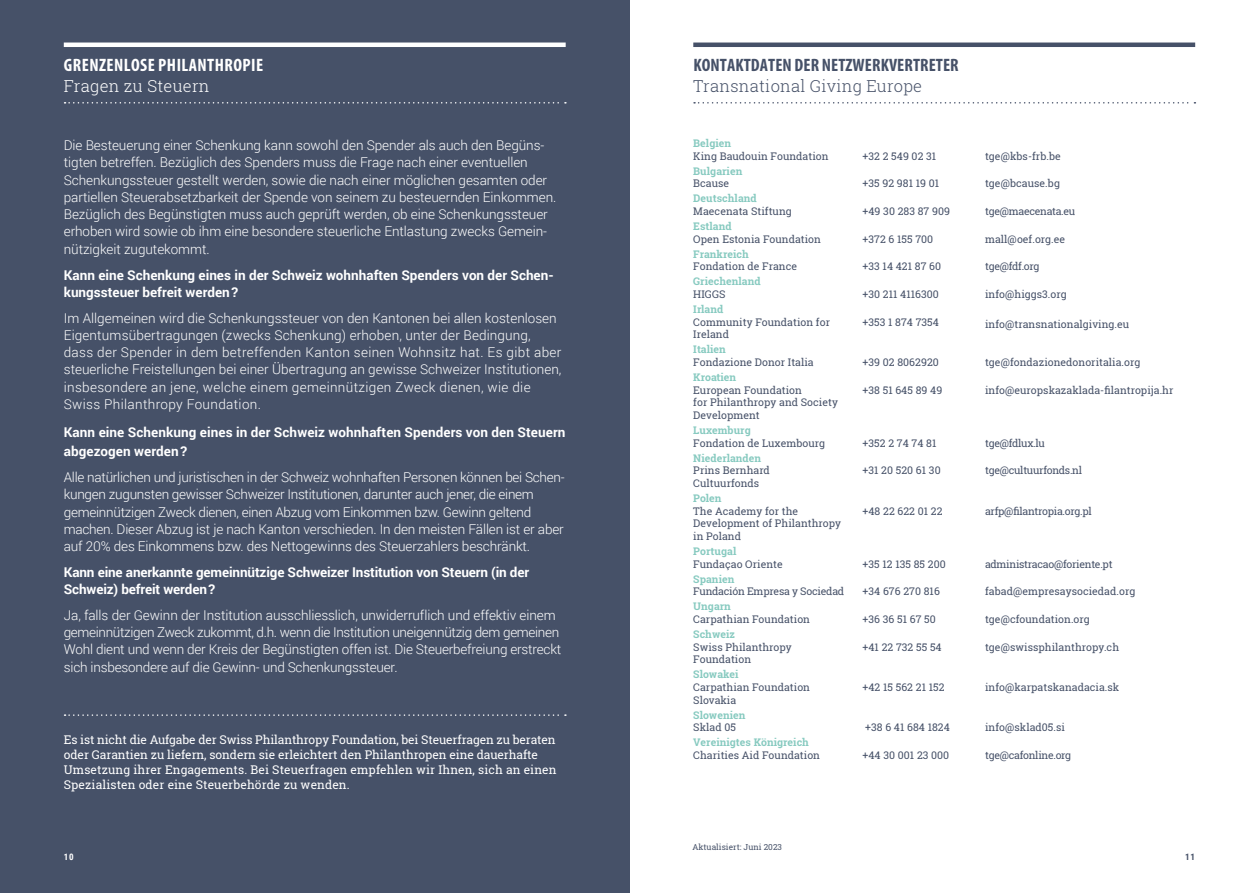
<style>
.page{position:relative;width:1259px;height:893px;background:#fff}
.page>*{position:absolute;margin:0;border:0;box-sizing:border-box;transform-origin:0 0}
.t1{font:700 condensed 18px "Myriad Pro";letter-spacing:.005em;color:#465168}
.t2{font:700 condensed 18px "Myriad Pro";letter-spacing:.025em;color:#fff}
.t3{font:300 16.5px "Roboto Slab";letter-spacing:.015em;color:#465168}
.t4{font:300 16.5px "Roboto Slab";letter-spacing:.015em;color:#fff}
.t5{font:300 13.5px/17.2px "Roboto";letter-spacing:-.005em;color:#fff}
.t6{font:700 13.5px/17.2px "Roboto";color:#fff}
.t7{font:12px/15px "Roboto Slab";letter-spacing:-.005em;color:#fff}
.t8{font:10.5px/12.8px "Roboto Slab";letter-spacing:.005em;color:#465168}
.t9{font:700 10.5px "Roboto Slab";letter-spacing:.005em;color:#87cac0}
.t10{font:10.5px "Roboto Slab";letter-spacing:-.025em;color:#465168}
.t11{font:10.5px "Roboto Slab";letter-spacing:-.02em;color:#465168}
.t12{font:700 9px "Roboto Condensed";color:#465168}
.t13{font:700 9px "Roboto Condensed";color:#fff}
.t14{font:8.25px "Roboto Slab";letter-spacing:.005em;color:#465168}
</style>
<div class="page">
<div style="left:0;top:0;width:629px;height:893px;background:#465168"></div>
<hr style="left:693px;top:43px;width:502px;height:4px;background:#465168">
<svg style="left:694px;top:102px;width:501px;height:2px"></svg>
<hr style="left:64px;top:43px;width:502px;height:4px;background:#fff">
<svg style="left:65px;top:102px;width:501px;height:2px"></svg>
<svg style="left:65px;top:714px;width:501px;height:2px"></svg>
<h1 class="t2" style="left:64px;top:54px;width:201px">GRENZENLOSE PHILANTHROPIE</h1>
<p class="t4" style="left:64px;top:75px;width:147px">Fragen zu Steuern</p>
<h1 class="t1" style="left:693px;top:54px;width:267px">KONTAKTDATEN DER NETZWERKVERTRETER</h1>
<p class="t3" style="left:693px;top:75px;width:230px">Transnational Giving Europe</p>
<p class="t5" style="left:64px;top:136px;width:494px">Die Besteuerung einer Schenkung kann sowohl den Spender als auch den Begüns&shy;tigten betreffen. Bezüglich des Spenders muss die Frage nach einer eventuellen Schenkungssteuer gestellt werden, sowie die nach einer möglichen gesamten oder partiellen Steuerabsetzbarkeit der Spende von seinem zu besteuernden Einkommen.<br>Bezüglich des Begünstigten muss auch geprüft werden, ob eine Schenkungssteuer erhoben wird sowie ob ihm eine besondere steuerliche Entlastung zwecks Gemein&shy;nützigkeit zugutekommt.</p>
<p class="t6" style="left:64px;top:266px;width:491px">Kann eine Schenkung eines in der Schweiz wohnhaften Spenders von der Schen&shy;kungssteuer befreit werden?</p>
<p class="t5" style="left:64px;top:309px;width:499px">Im Allgemeinen wird die Schenkungssteuer von den Kantonen bei allen kostenlosen Eigentumsübertragungen (zwecks Schenkung) erhoben, unter der Bedingung, dass der Spender in dem betreffenden Kanton seinen Wohnsitz hat. Es gibt aber steuerliche Freistellungen bei einer Übertragung an gewisse Schweizer Institutionen, insbesondere an jene, welche einem gemeinnützigen Zweck dienen, wie die Swiss Philanthropy Foundation.</p>
<p class="t6" style="left:64px;top:422px;width:503px;line-height:19.5px">Kann eine Schenkung eines in der Schweiz wohnhaften Spenders von den Steuern abgezogen werden?</p>
<p class="t5" style="left:64px;top:468px;width:502px">Alle natürlichen und juristischen in der Schweiz wohnhaften Personen können bei Schen&shy;kungen zugunsten gewisser Schweizer Institutionen, darunter auch jener, die einem gemeinnützigen Zweck dienen, einen Abzug vom Einkommen bzw. Gewinn geltend machen. Dieser Abzug ist je nach Kanton verschieden. In den meisten Fällen ist er aber auf 20% des Einkommens bzw. des Nettogewinns des Steuerzahlers beschränkt.</p>
<p class="t6" style="left:64px;top:563px;width:467px">Kann eine anerkannte gemeinnützige Schweizer Institution von Steuern (in der<br>Schweiz) befreit werden?</p>
<p class="t5" style="left:64px;top:606px;width:499px">Ja, falls der Gewinn der Institution ausschliesslich, unwiderruflich und effektiv einem gemeinnützigen Zweck zukommt, d.h. wenn die Institution uneigennützig dem gemeinen Wohl dient und wenn der Kreis der Begünstigten offen ist. Die Steuerbefreiung erstreckt sich insbesondere auf die Gewinn- und Schenkungssteuer.</p>
<p class="t7" style="left:64px;top:732px;width:494px">Es ist nicht die Aufgabe der Swiss Philanthropy Foundation, bei Steuerfragen zu beraten oder Garantien zu liefern, sondern sie erleichtert den Philanthropen eine dauerhafte Umsetzung ihrer Engagements. Bei Steuerfragen empfehlen wir Ihnen, sich an einen Spezialisten oder eine Steuerbehörde zu wenden.</p>
<p class="t9" style="left:693px;top:136px;width:39px">Belgien</p>
<p class="t8" style="left:693px;top:150px;width:137px">King Baudouin Foundation</p>
<p class="t9" style="left:693px;top:164px;width:51px">Bulgarien</p>
<p class="t8" style="left:693px;top:177px;width:37px">Bcause</p>
<p class="t9" style="left:693px;top:191px;width:65px">Deutschland</p>
<p class="t8" style="left:693px;top:205px;width:100px">Maecenata Stiftung</p>
<p class="t9" style="left:693px;top:219px;width:40px">Estland</p>
<p class="t8" style="left:693px;top:232px;width:129px">Open Estonia Foundation</p>
<p class="t9" style="left:693px;top:247px;width:57px">Frankreich</p>
<p class="t8" style="left:693px;top:260px;width:105px">Fondation de France</p>
<p class="t9" style="left:693px;top:274px;width:69px">Griechenland</p>
<p class="t8" style="left:693px;top:288px;width:34px">HIGGS</p>
<p class="t9" style="left:693px;top:302px;width:32px">Irland</p>
<p class="t8" style="left:693px;top:315px;width:138px">Community Foundation for<br>Ireland</p>
<p class="t9" style="left:693px;top:342px;width:34px">Italien</p>
<p class="t8" style="left:693px;top:356px;width:122px">Fondazione Donor Italia</p>
<p class="t9" style="left:693px;top:370px;width:44px">Kroatien</p>
<p class="t8" style="left:693px;top:383px;width:146px">European Foundation<br>for Philanthropy and Society<br>Development</p>
<p class="t9" style="left:693px;top:423px;width:59px">Luxemburg</p>
<p class="t8" style="left:693px;top:436px;width:133px">Fondation de Luxembourg</p>
<p class="t9" style="left:693px;top:451px;width:69px">Niederlanden</p>
<p class="t8" style="left:693px;top:464px;width:78px">Prins Bernhard<br>Cultuurfonds</p>
<p class="t9" style="left:693px;top:491px;width:30px">Polen</p>
<p class="t8" style="left:693px;top:504px;width:149px">The Academy for the<br>Development of Philanthropy in Poland</p>
<p class="t9" style="left:693px;top:544px;width:45px">Portugal</p>
<p class="t8" style="left:693px;top:558px;width:91px">Fundaçao Oriente</p>
<p class="t9" style="left:693px;top:572px;width:43px">Spanien</p>
<p class="t11" style="left:693px;top:584px;width:152px">Fundación Empresa y Sociedad</p>
<p class="t9" style="left:693px;top:599px;width:39px">Ungarn</p>
<p class="t8" style="left:693px;top:613px;width:118px">Carpathian Foundation</p>
<p class="t9" style="left:693px;top:627px;width:43px">Schweiz</p>
<p class="t8" style="left:693px;top:640px;width:100px">Swiss Philanthropy<br>Foundation</p>
<p class="t9" style="left:693px;top:667px;width:47px">Slowakei</p>
<p class="t8" style="left:693px;top:681px;width:118px">Carpathian Foundation<br>Slovakia</p>
<p class="t9" style="left:693px;top:708px;width:54px">Slowenien</p>
<p class="t8" style="left:693px;top:721px;width:44px">Sklad 05</p>
<p class="t9" style="left:693px;top:735px;width:117px">Vereinigtes Königreich</p>
<p class="t8" style="left:693px;top:749px;width:128px">Charities Aid Foundation</p>
<p class="t8" style="left:862px;top:149px;width:75px">+32 2 549 02 31</p>
<p class="t8" style="left:862px;top:177px;width:78px">+35 92 981 19 01</p>
<p class="t8" style="left:862px;top:205px;width:89px">+49 30 283 87 909</p>
<p class="t8" style="left:862px;top:232px;width:72px">+372 6 155 700</p>
<p class="t8" style="left:862px;top:260px;width:80px">+33 14 421 87 60</p>
<p class="t8" style="left:862px;top:288px;width:78px">+30 211 4116300</p>
<p class="t8" style="left:862px;top:315px;width:78px">+353 1 874 7354</p>
<p class="t8" style="left:862px;top:356px;width:78px">+39 02 8062920</p>
<p class="t8" style="left:862px;top:383px;width:81px">+38 51 645 89 49</p>
<p class="t8" style="left:862px;top:436px;width:75px">+352 2 74 74 81</p>
<p class="t8" style="left:862px;top:464px;width:80px">+31 20 520 61 30</p>
<p class="t8" style="left:862px;top:504px;width:81px">+48 22 622 01 22</p>
<p class="t8" style="left:862px;top:557px;width:85px">+35 12 135 85 200</p>
<p class="t8" style="left:862px;top:585px;width:79px">+34 676 270 816</p>
<p class="t8" style="left:862px;top:613px;width:75px">+36 36 51 67 50</p>
<p class="t8" style="left:862px;top:640px;width:81px">+41 22 732 55 54</p>
<p class="t8" style="left:862px;top:681px;width:83px">+42 15 562 21 152</p>
<p class="t8" style="left:865px;top:721px;width:86px">+38 6 41 684 1824</p>
<p class="t8" style="left:862px;top:749px;width:88px">+44 30 001 23 000</p>
<p class="t8" style="left:985px;top:149px;width:77px">tge@kbs-frb.be</p>
<p class="t8" style="left:985px;top:177px;width:76px">tge@bcause.bg</p>
<p class="t10" style="left:985px;top:204px;width:92px">tge@maecenata.eu</p>
<p class="t8" style="left:985px;top:232px;width:82px">mall@oef.org.ee</p>
<p class="t10" style="left:985px;top:259px;width:56px">tge@fdf.org</p>
<p class="t8" style="left:985px;top:288px;width:83px">info@higgs3.org</p>
<p class="t8" style="left:985px;top:317px;width:146px">info@transnationalgiving.eu</p>
<p class="t8" style="left:985px;top:356px;width:157px">tge@fondazionedonoritalia.org</p>
<p class="t8" style="left:985px;top:383px;width:190px">info@europskazaklada-filantropija.hr</p>
<p class="t10" style="left:985px;top:436px;width:61px">tge@fdlux.lu</p>
<p class="t10" style="left:985px;top:463px;width:98px">tge@cultuurfonds.nl</p>
<p class="t10" style="left:985px;top:504px;width:108px">arfp@filantropia.org.pl</p>
<p class="t10" style="left:985px;top:557px;width:129px">administracao@foriente.pt</p>
<p class="t8" style="left:985px;top:585px;width:152px">fabad@empresaysociedad.org</p>
<p class="t8" style="left:985px;top:613px;width:106px">tge@cfoundation.org</p>
<p class="t8" style="left:985px;top:640px;width:136px">tge@swissphilanthropy.ch</p>
<p class="t8" style="left:985px;top:681px;width:136px">info@karpatskanadacia.sk</p>
<p class="t8" style="left:985px;top:721px;width:81px">info@sklad05.si</p>
<p class="t10" style="left:985px;top:748px;width:88px">tge@cafonline.org</p>
<p class="t14" style="left:692px;top:841px;width:91px">Aktualisiert: Juni 2023</p>
<p class="t13" style="left:64px;top:850px;width:12px">10</p>
<p class="t12" style="left:1185px;top:850px;width:12px">11</p>
</div>
